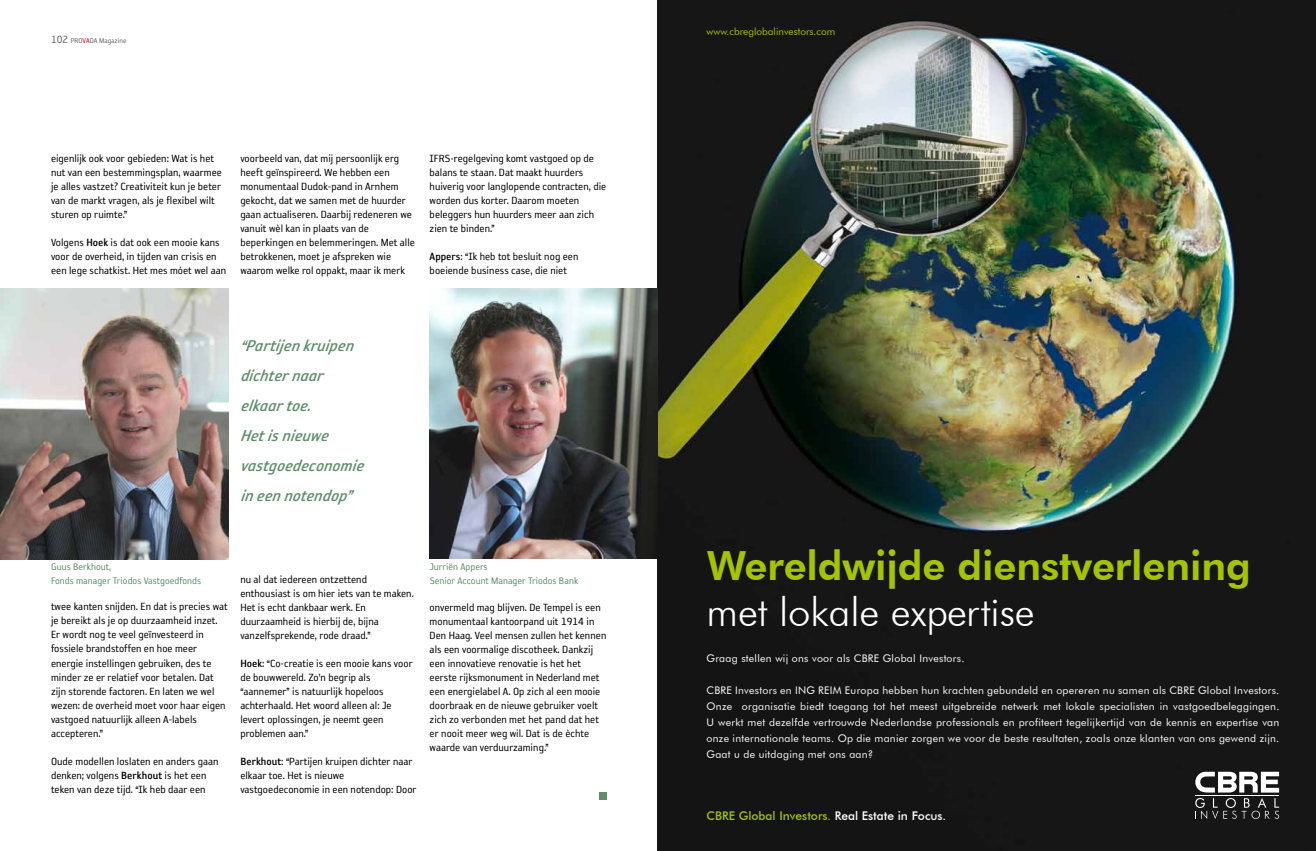
<style>
.page{position:relative;width:1316px;height:851px;background:#fff}
.page>*{position:absolute;margin:0;border:0;box-sizing:border-box;transform-origin:0 0}
.t1{font:800 40.1px "Futura BT";letter-spacing:-.005em;color:#a4c400}
.t2{font:300 40.1px "Futura BT";letter-spacing:-.005em;color:#fff}
.t3{font:italic 18px/30px "Reykjavik One B Gauge";letter-spacing:-.005em;color:#5f8d6a}
.t4{font:12px/14px "Reykjavik One A Gauge";color:#000}
.t5{font:500 12px "Futura BT";color:#a4c400}
.t6{font:11px/14px "Reykjavik One A Gauge";color:#5f8d6a}
.t7{font:10.5px/16px "Futura BT";letter-spacing:.025em;color:#fff;text-align:justify}
.t8{font:10px "Futura BT";color:#a4c400}
.t9{font:8px "Reykjavik One A Gauge";color:#646567}
.s1{font-size:12px}
.s2{color:#cd071e}
.s3{font-family:"Reykjavik One B Gauge"}
.s4{color:#fff}
</style>
<div class="page">
<img style="left:658px;top:0;width:657px;height:850px">
<svg style="left:1195px;top:771px;width:83px;height:47px"></svg>
<div style="left:599px;top:791px;width:8px;height:8px;background:#5f8d6a"></div>
<img style="left:0;top:288px;width:228px;height:271px">
<img style="left:429px;top:288px;width:229px;height:270px">
<p class="t9" style="left:51px;top:37px;width:77px"><span class="s1">102</span> PRO<span class="s2">VA</span>DA Magazine</p>
<p class="t4" style="left:51px;top:152px;width:172px">eigenlijk ook voor gebieden: Wat is het nut van een bestemmingsplan, waarmee je alles vastzet? Creativiteit kun je beter van de markt vragen, als je flexibel wilt sturen op ruimte.”</p>
<p class="t4" style="left:51px;top:236px;width:177px">Volgens <span class="s3">Hoek</span> is dat ook een mooie kans voor de overheid, in tijden van crisis en een lege schatkist. Het mes móet wel aan</p>
<p class="t4" style="left:240px;top:152px;width:176px">voorbeeld van, dat mij persoonlijk erg heeft geïnspireerd. We hebben een monumentaal Dudok-pand in Arnhem gekocht, dat we samen met de huurder gaan actualiseren. Daarbij redeneren we vanuit wèl kan in plaats van de beperkingen en belemmeringen. Met alle betrokkenen, moet je afspreken wie waarom welke rol oppakt, maar ik merk</p>
<p class="t4" style="left:429px;top:152px;width:178px">IFRS-regelgeving komt vastgoed op de balans te staan. Dat maakt huurders huiverig voor langlopende contracten, die worden dus korter. Daarom moeten beleggers hun huurders meer aan zich zien te binden.”</p>
<p class="t4" style="left:429px;top:250px;width:150px"><span class="s3">Appers</span>: “Ik heb tot besluit nog een boeiende business case, die niet</p>
<h2 class="t3" style="left:240px;top:330px;width:128px">“Partijen kruip en dichter naar elkaar toe.<br>Hetis nieuwe vastgoedeconomie in een notendop ”</h2>
<p class="t6" style="left:51px;top:560px;width:152px">Guus Berkhout,<br>Fonds manager Triodos Vastgoedfonds</p>
<p class="t6" style="left:429px;top:560px;width:150px">Jurriën Appers<br>Senior Account Manager Triodos Bank</p>
<p class="t4" style="left:240px;top:572px;width:175px">nu al dat iedereen ontzettend enthousiast is om hier iets van te maken.<br>Het is echt dankbaar werk. En duurzaamheid is hierbij de, bijna vanzelfsprekende, rode draad.”</p>
<p class="t4" style="left:240px;top:656px;width:174px"><span class="s3">Hoek</span>: “Co-creatie is een mooie kans voor de bouwwereld. Zo’n begrip als “aannemer” is natuurlijk hopeloos achterhaald. Het woord alleen al: Je levert oplossingen, je neemt geen problemen aan.”</p>
<p class="t4" style="left:240px;top:754px;width:178px"><span class="s3">Berkhout</span>: “Partijen kruipen dichter naar elkaar toe. Het is nieuwe vastgoedeconomie in een notendop: Door</p>
<p class="t4" style="left:51px;top:600px;width:178px">twee kanten snijden. En dat is precies wat je bereikt als je op duurzaamheid inzet.<br>Er wordt nog te veel geïnvesteerd in fossiele brandstoffen en hoe meer energie instellingen gebruiken, des te minder ze er relatief voor betalen. Dat zijn storende factoren. En laten we wel wezen: de overheid moet voor haar eigen vastgoed natuurlijk alleen A-labels accepteren.”</p>
<p class="t4" style="left:51px;top:754px;width:169px">Oude modellen loslaten en anders gaan denken; volgens <span class="s3">Berkhout</span> is het een teken van deze tijd. “Ik heb daar een</p>
<p class="t4" style="left:429px;top:600px;width:178px">onvermeld mag blijven. De Tempel is een monumentaal kantoorpand uit 1914 in Den Haag. Veel mensen zullen het kennen als een voormalige discotheek. Dankzij een innovatieve renovatie is het het eerste rijksmonument in Nederland met een energielabel A. Op zich al een mooie doorbraak en de nieuwe gebruiker voelt zich zo verbonden met het pand dat het er nooit meer weg wil. Dat is de èchte waarde van verduurzaming.”</p>
<p class="t8" style="left:706px;top:25px;width:130px">www.cbreglobalinvestors.com</p>
<h1 class="t1" style="left:706px;top:541px;width:546px">Wereldwijde dienstverlening</h1>
<h1 class="t2" style="left:706px;top:587px;width:330px">met lokale expertise</h1>
<p class="t7" style="left:706px;top:649px;width:259px">Graag stellen wij ons voor als CBRE Global Investors.</p>
<p class="t7" style="left:706px;top:681px;width:574px">CBRE Investors en ING REIM Europa hebben hun krachten gebundeld en opereren nu samen als CBRE Global Investors.<br>Onze organisatie biedt toegang tot het meest uitgebreide netwerk met lokale specialisten in vastgoedbeleggingen.<br>U werkt met dezelfde vertrouwde Nederlandse professionals en profiteert tegelijkertijd van de kennis en expertise van onze internationale teams. Op die manier zorgen we voor de beste resultaten, zoals onze klanten van ons gewend zijn.<br>Gaat u de uitdaging met ons aan?</p>
<p class="t5" style="left:706px;top:808px;width:241px">CBRE Global Investors. <span class="s4">Real Estate in Focus.</span></p>
</div>
